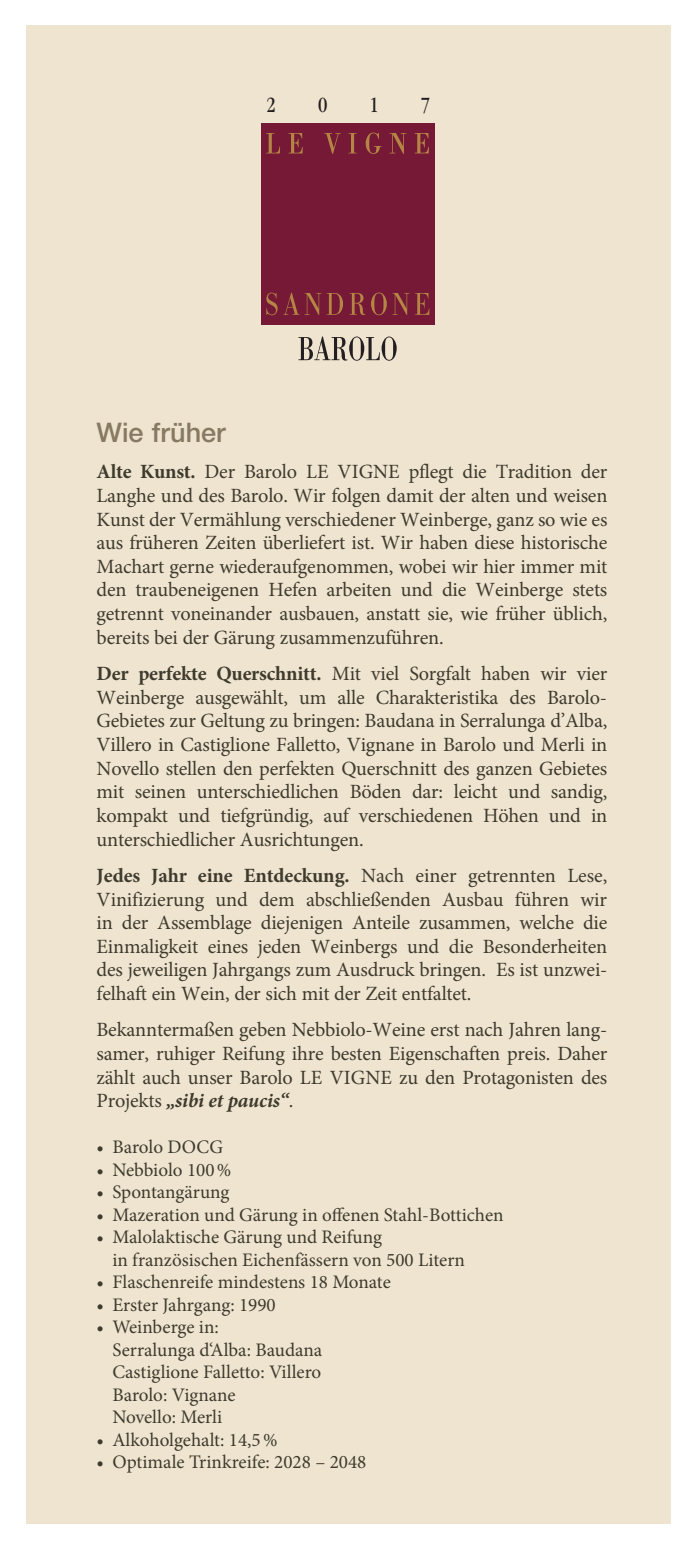
<style>
.page{position:relative;width:696px;height:1550px;background:#fff}
.page>*{position:absolute;margin:0;border:0;box-sizing:border-box;transform-origin:0 0}
.t1{font:500 27px "Helvetica Neue LT Std";color:#877962}
.t2{font:condensed 22.5px "ITC Garamond Std";color:#231f20}
.t3{font:20.25px/23.6px "Minion Pro";letter-spacing:-.01em;color:#3e3a2d;text-align:justify}
.t4{font:19.12px/22.5px "Minion Pro";color:#3e3a2d}
.s1{font-weight:700}
.s2{font-weight:700;font-style:italic}
</style>
<div class="page">
<div style="left:26px;top:26px;width:644px;height:1498px;background:#efe4d0"></div>
<svg style="left:298px;top:336px;width:98px;height:25px"></svg>
<div style="left:261px;top:123px;width:173px;height:202px;background:#751936"></div>
<svg style="left:266px;top:133px;width:162px;height:21px"></svg>
<svg style="left:266px;top:293px;width:11px;height:22px"></svg>
<svg style="left:283px;top:293px;width:60px;height:22px"></svg>
<svg style="left:349px;top:293px;width:16px;height:22px"></svg>
<svg style="left:371px;top:293px;width:15px;height:22px"></svg>
<svg style="left:392px;top:293px;width:37px;height:22px"></svg>
<p class="t2" style="left:266px;top:92px;width:11px">2</p>
<p class="t2" style="left:318px;top:92px;width:11px">0</p>
<p class="t2" style="left:369px;top:92px;width:11px">1</p>
<p class="t2" style="left:420px;top:92px;width:11px">7</p>
<h1 class="t1" style="left:96px;top:416px;width:131px">Wie früher</h1>
<p class="t3" style="left:96px;top:460px;width:512px"><span class="s1">Alte Kunst.</span> Der Barolo LE VIGNE pflegt die Tradition der Langhe und des Barolo. Wir folgen damit der alten und weisen Kunst der Vermählung verschiedener Weinberge, ganz so wie es aus früheren Zeiten überliefert ist. Wir haben diese historische Machart gerne wiederaufgenommen, wobei wir hier immer mit den traubeneigenen Hefen arbeiten und die Weinberge stets getrennt voneinander ausbauen, anstatt sie, wie früher üblich, bereits bei der Gärung zusammenzuführen.</p>
<p class="t3" style="left:96px;top:662px;width:512px"><span class="s1">Der perfekte Querschnitt.</span> Mit viel Sorgfalt haben wir vier Weinberge ausgewählt, um alle Charakteristika des Barolo-Gebietes zur Geltung zu bringen: Baudana in Serralunga d’Alba, Villero in Castiglione Falletto, Vignane in Barolo und Merli in Novello stellen den perfekten Querschnitt des ganzen Gebietes mit seinen unterschiedlichen Böden dar: leicht und sandig, kompakt und tiefgründig, auf verschiedenen Höhen und in unterschiedlicher Ausrichtungen.</p>
<p class="t3" style="left:96px;top:864px;width:512px"><span class="s1">Jedes Jahr eine Entdeckung.</span> Nach einer getrennten Lese, Vinifizierung und dem abschließenden Ausbau führen wir in der Assemblage diejenigen Anteile zusammen, welche die Einmaligkeit eines jeden Weinbergs und die Besonderheiten des jeweiligen Jahrgangs zum Ausdruck bringen. Es ist unzwei&shy;felhaft ein Wein, der sich mit der Zeit entfaltet.</p>
<p class="t3" style="left:96px;top:1018px;width:512px">Bekanntermaßen geben Nebbiolo-Weine erst nach Jahren lang&shy;samer, ruhiger Reifung ihre besten Eigenschaften preis. Daher zählt auch unser Barolo LE VIGNE zu den Protagonisten des Projekts <span class="s2">„sibi et paucis“</span>.</p>
<p class="t4" style="left:96px;top:1136px;width:128px">• Barolo DOCG</p>
<p class="t4" style="left:96px;top:1158px;width:136px">• Nebbiolo 100%</p>
<p class="t4" style="left:96px;top:1181px;width:134px">• Spontangärung</p>
<p class="t4" style="left:96px;top:1203px;width:408px">• Mazeration und Gärung in offenen Stahl-Bottichen</p>
<p class="t4" style="left:112px;top:1226px;width:354px;text-indent:-16px">• Malolaktische Gärung und Reifung<br>in französischen Eichenfässern von 500 Litern</p>
<p class="t4" style="left:96px;top:1271px;width:295px">• Flaschenreife mindestens 18 Monate</p>
<p class="t4" style="left:96px;top:1293px;width:181px">• Erster Jahrgang: 1990</p>
<p class="t4" style="left:112px;top:1316px;width:211px;text-indent:-16px">• Weinberge in:<br>Serralunga d‘Alba: Baudana<br>Castiglione Falletto: Villero<br>Barolo: Vignane<br>Novello: Merli</p>
<p class="t4" style="left:96px;top:1428px;width:182px">• Alkoholgehalt: 14,5%</p>
<p class="t4" style="left:96px;top:1451px;width:271px">• Optimale Trinkreife: 2028 – 2048</p>
</div>
